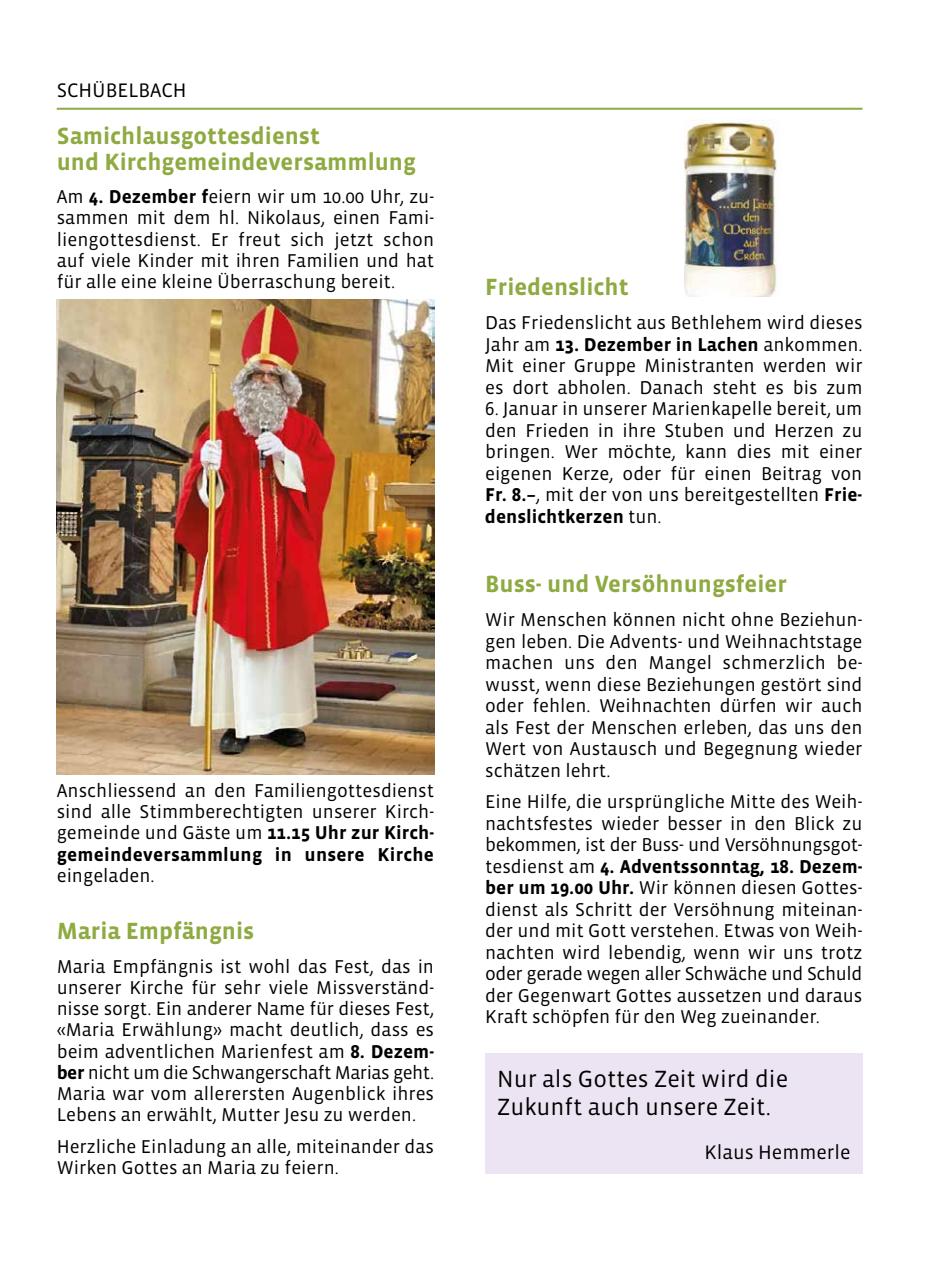
<style>
.page{position:relative;width:942px;height:1276px;background:#fff}
.page>*{position:absolute;margin:0;border:0;box-sizing:border-box;transform-origin:0 0}
.t1{font:700 24px/26.2px "Vista Sans";color:#8eaa41}
.t2{font:24px/28px "Vista Sans";color:#000}
.t3{font:20px "Vista Sans";color:#000}
.t4{font:19px/21.4px "Vista Sans";color:#000;text-align:justify}
.s1{font-weight:700}
</style>
<div class="page">
<hr style="left:57px;top:108px;width:805px;height:2px;background:#8eaa41">
<img style="left:57px;top:299px;width:377px;height:475px">
<img style="left:684px;top:120px;width:94px;height:176px">
<div style="left:485px;top:1053px;width:377px;height:120px;background:#ece4f2"></div>
<p class="t3" style="left:57px;top:80px;width:131px">SCHÜBELBACH</p>
<p class="t1" style="left:57px;top:123px;width:360px">Samichlausgottesdienst<br>und Kirchgemeindeversammlung</p>
<p class="t4" style="left:57px;top:187px;width:379px;text-align:left">Am <span class="s1">4. Dezember f</span>eiern wir um 10.00 Uhr, zu-- sammen mit dem hl. Nikolaus, einen Fami&shy;liengottesdienst. Er freut sich jetzt schon auf viele Kinder mit ihren Familien und hat für alle eine kleine Überraschung bereit.</p>
<p class="t4" style="left:57px;top:780px;width:379px">Anschliessend an den Familiengottesdienst sind alle Stimmberechtigten unserer Kirch&shy;gemeinde und Gäste um <span class="s1">11.15 Uhr zur Kirch&shy;gemeindeversammlung in unsere Kirche</span></p>
<p class="t4" style="left:57px;top:865px;width:99px">eingeladen.</p>
<p class="t1" style="left:57px;top:918px;width:199px">Maria Empfängnis</p>
<p class="t4" style="left:57px;top:956px;width:379px">Maria Empfängnis ist wohl das Fest, das in unserer Kirche für sehr viele Missverständ&shy;nisse sorgt. Ein anderer Name für dieses Fest, «Maria Erwählung» macht deutlich, dass es beim adventlichen Marienfest am <span class="s1">8. Dezem&shy;ber</span> nicht um die Schwangerschaft Marias geht.<br>Maria war vom allerersten Augenblick ihres Lebens an erwählt, Mutter Jesu zu werden.</p>
<p class="t4" style="left:57px;top:1136px;width:379px">Herzliche Einladung an alle, miteinander das<br>Wirken Gottes an Maria zu feiern.</p>
<p class="t1" style="left:485px;top:274px;width:145px">Friedenslicht</p>
<p class="t4" style="left:485px;top:312px;width:379px">Das Friedenslicht aus Bethlehem wird dieses Jahr am <span class="s1">13. Dezember in Lachen</span> ankommen.<br>Mit einer Gruppe Ministranten werden wir es dort abholen. Danach steht es bis zum</p>
<p class="t4" style="left:485px;top:398px;width:379px">6. Januar in unserer Marienkapelle bereit, um den Frieden in ihre Stuben und Herzen zu bringen. Wer möchte, kann dies mit einer eigenen Kerze, oder für einen Beitrag von <span class="s1">Fr. 8.–</span>, mit der von uns bereitgestellten <span class="s1">Frie&shy;denslichtkerzen</span> tun.</p>
<p class="t1" style="left:485px;top:571px;width:303px">Buss- und Versöhnungsfeier</p>
<p class="t4" style="left:485px;top:609px;width:379px;text-align:left">Wir Menschen können nicht ohne Beziehun&shy;gen leben. Die Advents- und Weihnachtstage machen uns den Mangel schmerzlich be-- wusst, wenn diese Beziehungen gestört sind oder fehlen. Weihnachten dürfen wir auch als Fest der Menschen erleben, das uns den Wert von Austausch und Begegnung wieder schätzen lehrt.</p>
<p class="t4" style="left:485px;top:792px;width:379px">Eine Hilfe, die ursprüngliche Mitte des Weih&shy;nachtsfestes wieder besser in den Blick zu bekommen, ist der Buss- und Versöhnungsgot&shy;tesdienst am <span class="s1">4. Adventssonntag, 18. Dezem&shy;ber um 19.00 Uhr.</span> Wir können diesen Gottes&shy;dienst als Schritt der Versöhnung miteinan&shy;der und mit Gott verstehen. Etwas von Weih&shy;nachten wird lebendig, wenn wir uns trotz oder gerade wegen aller Schwäche und Schuld der Gegenwart Gottes aussetzen und daraus Kraft schöpfen für den Weg zueinander.</p>
<p class="t2" style="left:497px;top:1065px;width:292px">Nur als Gottes Zeit wird die<br>Zukunft auch unsere Zeit.</p>
<p class="t3" style="left:704px;top:1141px;width:147px">Klaus Hemmerle</p>
</div>
